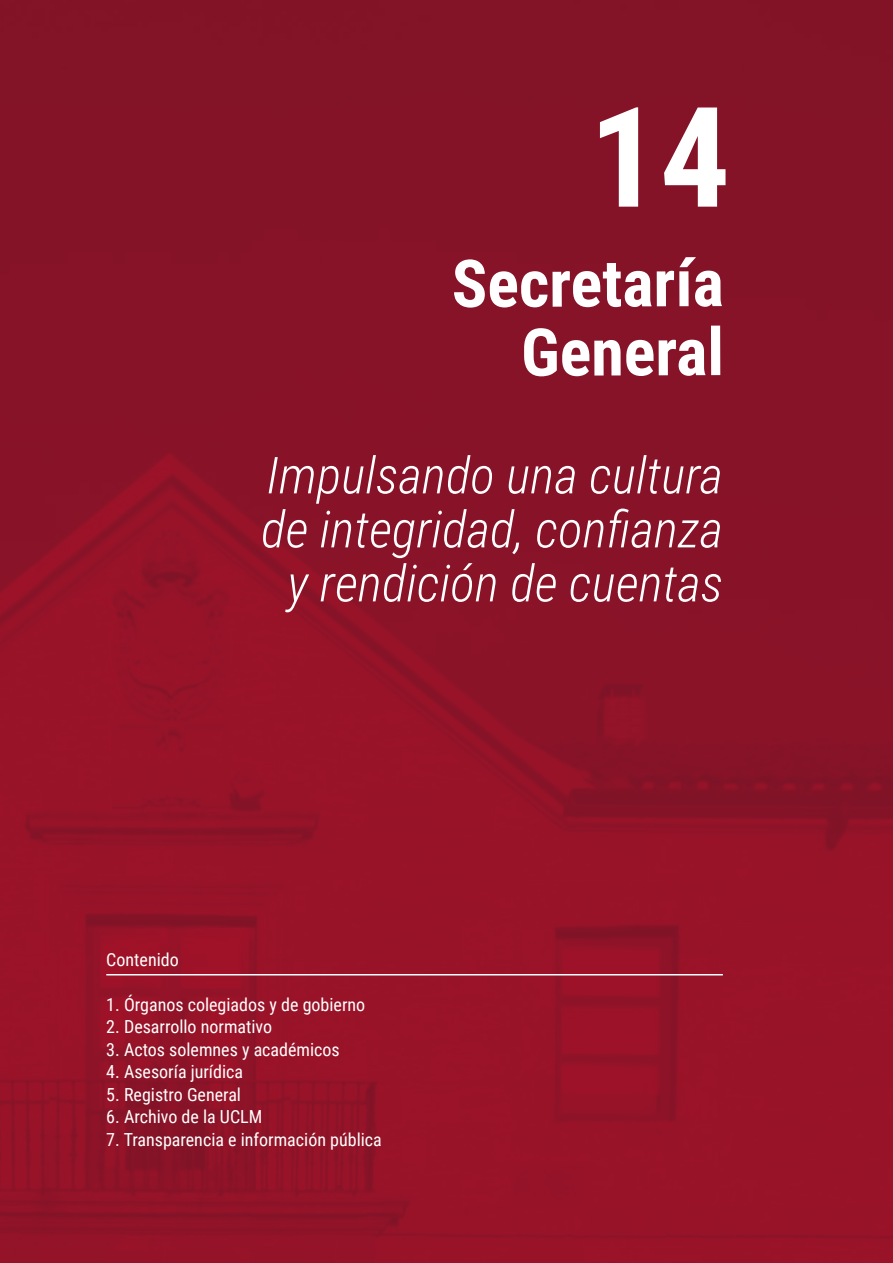
<style>
.page{position:relative;width:893px;height:1263px;background:#fff}
.page>*{position:absolute;margin:0;border:0;box-sizing:border-box;transform-origin:0 0}
.txt_corrido{font:700 139.5px "Roboto Condensed";color:#fff}
.txt_corrido-2{font:700 66px "Roboto Condensed";letter-spacing:-.005em;color:#fff}
.txt_corrido-3{font:italic 300 51px "Roboto Condensed";color:#fff}
.txt_corrido-4{font:18px "Roboto Condensed";color:#fff}
</style>
<div class="page">
<img style="left:0;top:0;width:893px;height:1263px">
<hr style="left:106px;top:974px;width:617px;height:1px;background:#fff">
<p class="txt_corrido" style="left:589px;top:59px;width:143px">14</p>
<p class="txt_corrido-2" style="left:452px;top:237px;width:274px">Secretaría</p>
<p class="txt_corrido-2" style="left:521px;top:306px;width:205px">General</p>
<p class="txt_corrido-3" style="left:267px;top:439px;width:458px">Impulsando una cultura</p>
<p class="txt_corrido-3" style="left:261px;top:493px;width:463px">de integridad, confianza</p>
<p class="txt_corrido-3" style="left:287px;top:547px;width:437px">y rendición de cuentas</p>
<p class="txt_corrido-4" style="left:106px;top:947px;width:74px">Contenido</p>
<p class="txt_corrido-4" style="left:106px;top:992px;width:260px">1. Órganos colegiados y de gobierno</p>
<p class="txt_corrido-4" style="left:106px;top:1014px;width:167px">2. Desarrollo normativo</p>
<p class="txt_corrido-4" style="left:106px;top:1037px;width:235px">3. Actos solemnes y académicos</p>
<p class="txt_corrido-4" style="left:106px;top:1059px;width:138px">4. Asesoría jurídica</p>
<p class="txt_corrido-4" style="left:106px;top:1082px;width:136px">5. Registro General</p>
<p class="txt_corrido-4" style="left:106px;top:1104px;width:158px">6. Archivo de la UCLM</p>
<p class="txt_corrido-4" style="left:106px;top:1127px;width:277px">7. Transparencia e información pública</p>
</div>
